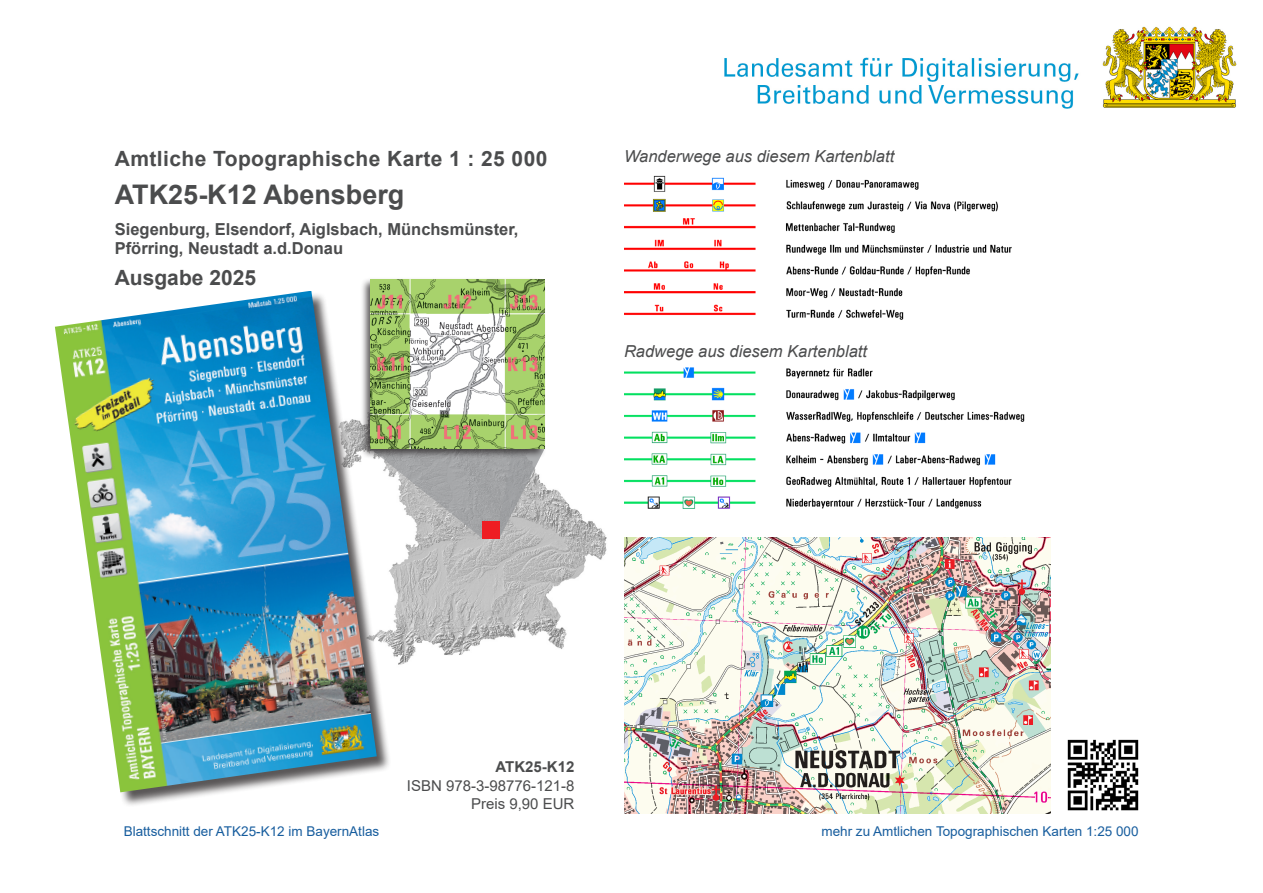
<style>
.page{position:relative;width:1263px;height:893px;background:#fff}
.page>*{position:absolute;margin:0;border:0;box-sizing:border-box;transform-origin:0 0}
.Kartentitel{font:700 27px "Arial";color:#4b4c4d}
.Überschrift_Produktname{font:700 21px "Arial";letter-spacing:.02em;color:#4b4c4d}
.Ausgabejahr{font:700 21px "Arial";color:#4b4c4d}
.Untertitel{font:700 16.5px "Arial";color:#4b4c4d}
.FZW-Überschrift{font:italic 16.5px "Arial";color:#4b4c4d}
.ISBN_und_Preis{font:15px "Arial";color:#4b4c4d}
.ATK100-XX{font:700 15px "Arial";color:#4b4c4d}
.Link{font:13.5px "Arial";color:#175d9e}
</style>
<div class="page">
<img style="left:392px;top:484px;width:215px;height:181px">
<svg style="left:392px;top:459px;width:152px;height:79px;background:#b3b3b5"></svg>
<div style="left:482px;top:521px;width:17px;height:17px;background:#ee1d23"></div>
<div style="left:360px;top:277px;width:187px;height:182px;background:#231f20;opacity:.75"></div>
<img style="left:371px;top:279px;width:173px;height:169px">
<img style="left:724px;top:26px;width:513px;height:83px">
<img style="left:624px;top:537px;width:426px;height:276px">
<img style="left:624px;top:367px;width:401px;height:142px">
<img style="left:624px;top:175px;width:388px;height:145px">
<div style="left:56px;top:291px;width:336px;height:517px;background:#231f20;opacity:.75"></div>
<img style="left:55px;top:291px;width:322px;height:501px">
<img style="left:1067px;top:739px;width:72px;height:72px">
<h1 class="Überschrift_Produktname" style="left:115px;top:144px;width:434px">Amtliche Topographische Karte 1 : 25 000</h1>
<h2 class="Kartentitel" style="left:115px;top:176px;width:291px">ATK25-K12 Abensberg</h2>
<p class="Untertitel" style="left:115px;top:217px;width:405px">Siegenburg, Elsendorf, Aiglsbach, Münchsmünster,</p>
<p class="Untertitel" style="left:115px;top:237px;width:230px">Pförring, Neustadt a.d.Donau</p>
<p class="Ausgabejahr" style="left:115px;top:263px;width:143px">Ausgabe 2025</p>
<p class="FZW-Überschrift" style="left:624px;top:146px;width:272px">Wanderwege aus diesem Kartenblatt</p>
<p class="FZW-Überschrift" style="left:624px;top:340px;width:245px">Radwege aus diesem Kartenblatt</p>
<p class="Link" style="left:124px;top:822px;width:257px">Blattschnitt der ATK25-K12 im BayernAtlas</p>
<p class="ATK100-XX" style="left:495px;top:756px;width:80px">ATK25-K12</p>
<p class="ISBN_und_Preis" style="left:407px;top:775px;width:169px">ISBN 978-3-98776-121-8</p>
<p class="ISBN_und_Preis" style="left:471px;top:794px;width:105px">Preis 9,90 EUR</p>
<p class="Link" style="left:821px;top:822px;width:319px">mehr zu Amtlichen Topographischen Karten 1:25 000</p>
</div>
